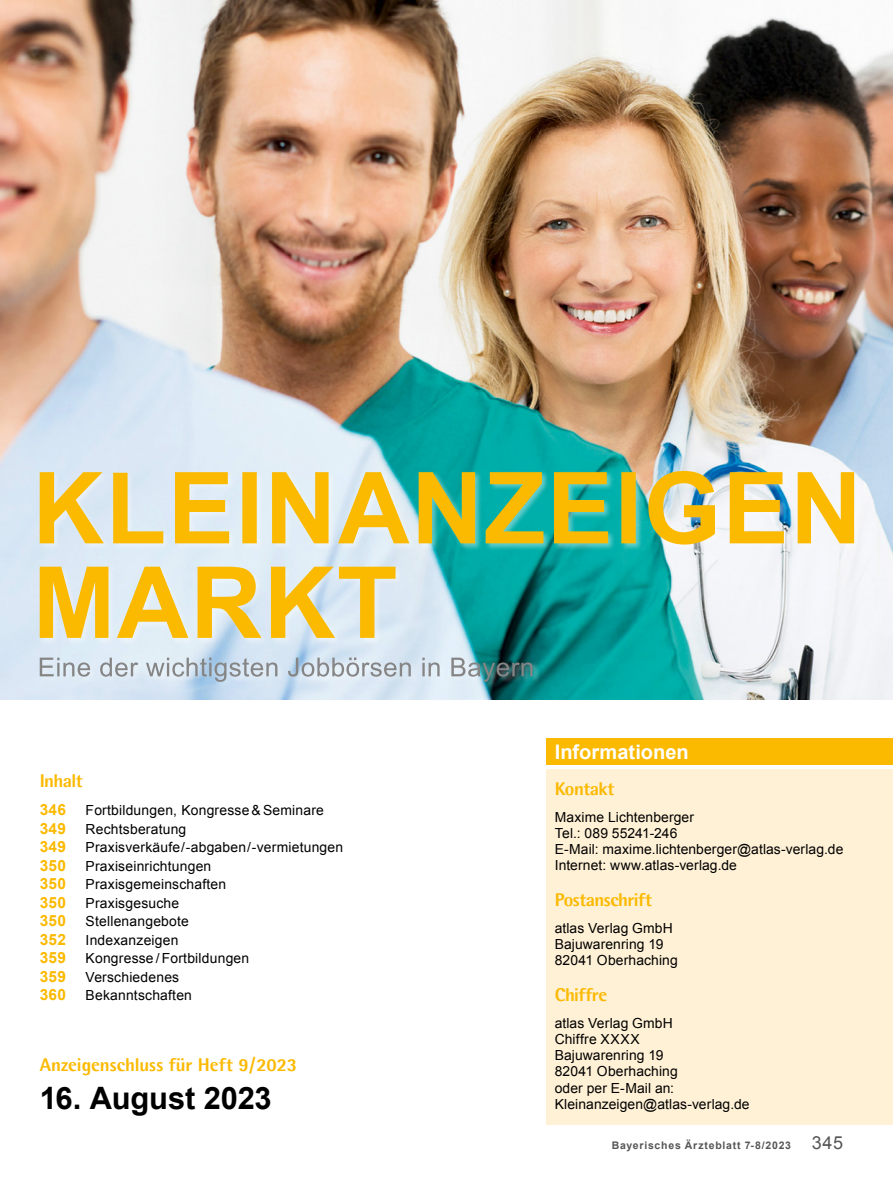
<style>
.page{position:relative;width:893px;height:1191px;background:#fff}
.page>*{position:absolute;margin:0;border:0;box-sizing:border-box;transform-origin:0 0}
.t1{font:700 30.9px "Arial";letter-spacing:-.005em;color:#000}
.t2{font:700 20.1px "Arial";color:#fff}
.t3{font:800 18.45px "Agfa Rotis Semisans";letter-spacing:-.02em;color:#fbb900}
.t4{font:700 15.45px "Arial";letter-spacing:.015em;color:#fbb900}
.t5{font:13.95px/16.2px "Arial";letter-spacing:.015em;color:#000}
.t6{font:700 10.5px "Arial";letter-spacing:.07em;color:#565655}
.s1{font-weight:400;font-size:18px}
</style>
<div class="page">
<img style="left:0;top:0;width:893px;height:699px">
<div style="left:546px;top:769px;width:347px;height:356px;background:#fff1d6"></div>
<div style="left:38px;top:656px;width:502px;height:33px;background:#fff;opacity:.4"></div>
<svg style="left:40px;top:657px;width:492px;height:25px;background:#b6c7d0"></svg>
<div style="left:38px;top:470px;width:824px;height:82px;background:#fff;opacity:.4"></div>
<svg style="left:40px;top:471px;width:814px;height:73px;background:#cbc874"></svg>
<div style="left:38px;top:565px;width:365px;height:81px;background:#fff;opacity:.4"></div>
<svg style="left:40px;top:566px;width:355px;height:72px;background:#ebd27e"></svg>
<div style="left:546px;top:738px;width:347px;height:27px;background:#fbb900"></div>
<h3 class="t3" style="left:40px;top:769px;width:44px">Inhalt</h3>
<p class="t4" style="left:40px;top:799px;width:28px">346</p>
<p class="t5" style="left:86px;top:802px;width:240px">Fortbildungen, Kongresse &amp; Seminare</p>
<p class="t4" style="left:40px;top:818px;width:28px">349</p>
<p class="t5" style="left:86px;top:821px;width:102px">Rechtsberatung</p>
<p class="t4" style="left:40px;top:836px;width:28px">349</p>
<p class="t5" style="left:86px;top:839px;width:259px">Praxisverkäufe/-abgaben/-vermietungen</p>
<p class="t4" style="left:40px;top:855px;width:28px">350</p>
<p class="t5" style="left:86px;top:858px;width:127px">Praxiseinrichtungen</p>
<p class="t4" style="left:40px;top:873px;width:28px">350</p>
<p class="t5" style="left:86px;top:876px;width:142px">Praxisgemeinschaften</p>
<p class="t4" style="left:40px;top:892px;width:28px">350</p>
<p class="t5" style="left:86px;top:895px;width:95px">Praxisgesuche</p>
<p class="t4" style="left:40px;top:910px;width:28px">350</p>
<p class="t5" style="left:86px;top:913px;width:105px">Stellenangebote</p>
<p class="t4" style="left:40px;top:929px;width:28px">352</p>
<p class="t5" style="left:86px;top:932px;width:94px">Indexanzeigen</p>
<p class="t4" style="left:40px;top:947px;width:28px">359</p>
<p class="t5" style="left:86px;top:950px;width:165px">Kongresse / Fortbildungen</p>
<p class="t4" style="left:40px;top:966px;width:28px">359</p>
<p class="t5" style="left:86px;top:969px;width:95px">Verschiedenes</p>
<p class="t4" style="left:40px;top:984px;width:28px">360</p>
<p class="t5" style="left:86px;top:987px;width:108px">Bekanntschaften</p>
<h3 class="t3" style="left:40px;top:1052px;width:259px">Anzeigenschluss für Heft 9/2023</h3>
<h1 class="t1" style="left:40px;top:1077px;width:234px">16. August 2023</h1>
<h2 class="t2" style="left:555px;top:739px;width:136px">Informationen</h2>
<h3 class="t3" style="left:555px;top:776px;width:61px">Kontakt</h3>
<p class="t5" style="left:555px;top:809px;width:290px">Maxime Lichtenberger<br>Tel.: 089 55241-246<br>E-Mail: maxime.lichtenberger@atlas-verlag.de<br>Internet: www.atlas-verlag.de</p>
<h3 class="t3" style="left:555px;top:888px;width:99px">Postanschrift</h3>
<p class="t5" style="left:555px;top:920px;width:125px">atlas Verlag GmbH<br>Bajuwarenring 19<br>82041 Oberhaching</p>
<h3 class="t3" style="left:555px;top:982px;width:54px">Chiffre</h3>
<p class="t5" style="left:555px;top:1015px;width:196px">atlas Verlag GmbH<br>Chiffre XXXX<br>Bajuwarenring 19<br>82041 Oberhaching<br>oder per E-Mail an:<br>Kleinanzeigen@atlas-verlag.de</p>
<p class="t6" style="left:612px;top:1138px;width:233px">Bayerisches Ärzteblatt 7-8/2023 <span class="s1">345</span></p>
</div>
